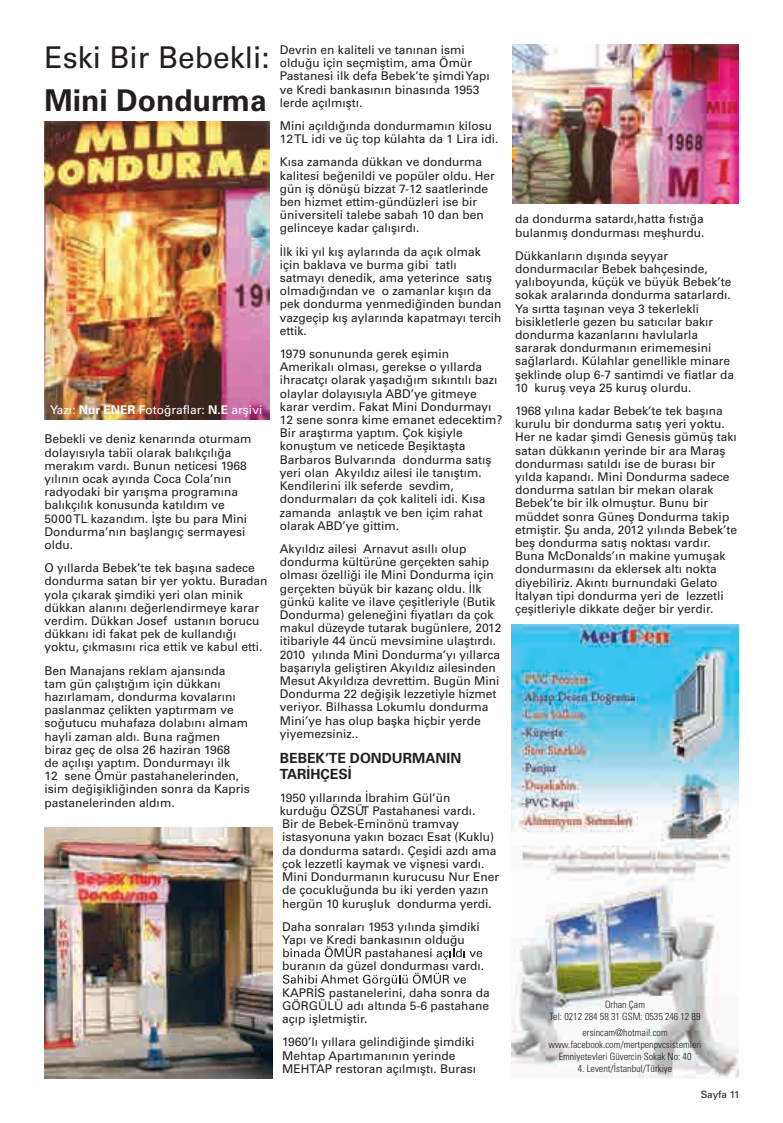
<style>
.page{position:relative;width:783px;height:1123px;background:#fff}
.page>*{position:absolute;margin:0;border:0;box-sizing:border-box;transform-origin:0 0}
.t1{font:500 30px "Univers";color:#231f20}
.t2{font:700 30px "Univers";color:#231f20}
.t3{font:700 14px/15.4px "Univers";color:#231f20}
.t4{font:500 12px/13.2px "Univers";color:#231f20}
.t5{font:500 12px "Univers";color:#fff}
.t6{font:300 condensed 10px/12px "Univers";color:#231f20;text-align:center}
.t7{font:500 10px "Univers";color:#231f20}
.s1{font-weight:700}
</style>
<div class="page">
<svg style="left:283px;top:974px;width:124px;height:12px"></svg>
<img style="left:45px;top:122px;width:224px;height:298px">
<img style="left:511px;top:625px;width:227px;height:453px">
<img style="left:45px;top:827px;width:227px;height:251px">
<img style="left:512px;top:45px;width:226px;height:159px">
<svg style="left:413px;top:972px;width:53px;height:11px"></svg>
<svg style="left:283px;top:946px;width:199px;height:13px"></svg>
<h1 class="t1" style="left:45px;top:39px;width:227px">Eski Bir Bebekli:</h1>
<h1 class="t2" style="left:45px;top:82px;width:224px">Mini Dondurma</h1>
<p class="t5" style="left:50px;top:402px;width:214px">Yazı: <span class="s1">Nur ENER</span> Fotoğraflar: <span class="s1">N.E</span> arşivi</p>
<p class="t4" style="left:45px;top:432px;width:208px">Bebekli ve deniz kenarında oturmam dolayısıyla tabii olarak balıkçılığa merakım vardı. Bunun neticesi 1968 yılının ocak ayında Coca Cola’nın radyodaki bir yarışma programına balıkçılık konusunda katıldım ve<br>5000 TL kazandım. İşte bu para Mini<br>Dondurma’nın başlangıç sermayesi oldu.</p>
<p class="t4" style="left:45px;top:561px;width:224px">O yıllarda Bebek’te tek başına sadece dondurma satan bir yer yoktu. Buradan yola çıkarak şimdiki yeri olan minik dükkan alanını değerlendirmeye karar verdim. Dükkan Josef ustanın borucu dükkanı idi fakat pek de kullandığı yoktu, çıkmasını rica ettik ve kabul etti.</p>
<p class="t4" style="left:45px;top:663px;width:207px">Ben Manajans reklam ajansında tam gün çalıştığım için dükkanı hazırlamam, dondurma kovalarını paslanmaz çelikten yaptırmam ve soğutucu muhafaza dolabını almam hayli zaman aldı. Buna rağmen biraz geç de olsa 26 haziran 1968<br>de açılışı yaptım. Dondurmayı ilk<br>12 sene Ömür pastahanelerinden, isim değişikliğinden sonra da Kapris pastanelerinden aldım.</p>
<p class="t4" style="left:280px;top:43px;width:211px">Devrin en kaliteli ve tanınan ismi olduğu için seçmiştim, ama Ömür<br>Pastanesi ilk defa Bebek’te şimdi Yapı ve Kredi bankasının binasında 1953 lerde açılmıştı.</p>
<p class="t4" style="left:280px;top:119px;width:220px">Mini açıldığında dondurmamın kilosu<br>12 TL idi ve üç top külahta da 1 Lira idi.</p>
<p class="t4" style="left:280px;top:155px;width:216px">Kısa zamanda dükkan ve dondurma kalitesi beğenildi ve popüler oldu. Her gün iş dönüşü bizzat 7-12 saatlerinde ben hizmet ettim-gündüzleri ise bir üniversiteli talebe sabah 10 dan ben gelinceye kadar çalışırdı.</p>
<p class="t4" style="left:280px;top:245px;width:223px">İlk iki yıl kış aylarında da açık olmak için baklava ve burma gibi tatlı satmayı denedik, ama yeterince satış olmadığından ve o zamanlar kışın da pek dondurma yenmediğinden bundan vazgeçip kış aylarında kapatmayı tercih ettik.</p>
<p class="t4" style="left:280px;top:347px;width:224px">1979 sonununda gerek eşimin Amerikalı olması, gerekse o yıllarda ihracatçı olarak yaşadığım sıkıntılı bazı olaylar dolayısıyla ABD’ye gitmeye karar verdim. Fakat Mini Dondurmayı 12 sene sonra kime emanet edecektim?<br>Bir araştırma yaptım. Çok kişiyle konuştum ve neticede Beşiktaşta Barbaros Bulvarında dondurma satış yeri olan Akyıldız ailesi ile tanıştım.<br>Kendilerini ilk seferde sevdim, dondurmaları da çok kaliteli idi. Kısa zamanda anlaştık ve ben içim rahat olarak ABD’ye gittim.</p>
<p class="t4" style="left:280px;top:542px;width:223px">Akyıldız ailesi Arnavut asıllı olup dondurma kültürüne gerçekten sahip olması özelliği ile Mini Dondurma için gerçekten büyük bir kazanç oldu. İlk günkü kalite ve ilave çeşitleriyle (Butik Dondurma) geleneğini fiyatları da çok makul düzeyde tutarak bugünlere, 2012 itibariyle 44 üncü mevsimine ulaştırdı.<br>2010 yılında Mini Dondurma’yı yıllarca başarıyla geliştiren Akyıldız ailesinden Mesut Akyıldıza devrettim. Bugün Mini Dondurma 22 değişik lezzetiyle hizmet veriyor. Bilhassa Lokumlu dondurma Mini’ye has olup başka hiçbir yerde yiyemezsiniz..</p>
<p class="t3" style="left:280px;top:750px;width:183px">BEBEK’TE DONDURMANIN<br>TARİHÇESİ</p>
<p class="t4" style="left:280px;top:791px;width:221px">1950 yıllarında İbrahim Gül’ün kurduğu ÖZSÜT Pastahanesi vardı.<br>Bir de Bebek-Eminönü tramvay istasyonuna yakın bozacı Esat (Kuklu) da dondurma satardı. Çeşidi azdı ama çok lezzetli kaymak ve vişnesi vardı.<br>Mini Dondurmanın kurucusu Nur Ener de çocukluğunda bu iki yerden yazın hergün 10 kuruşluk dondurma yerdi.</p>
<p class="t4" style="left:282px;top:919px;width:199px">Daha sonraları 1953 yılında şimdiki<br>Yapı ve Kredi bankasının olduğu</p>
<p class="t4" style="left:282px;top:959px;width:203px">buranın da güzel dondurması vardı.</p>
<p class="t4" style="left:282px;top:985px;width:209px;text-align:justify">KAPRİS pastanelerini, daha sonra da GÖRGÜLÜ adı altında 5-6 pastahane açıp işletmiştir.</p>
<p class="t4" style="left:282px;top:1035px;width:195px">1960’lı yıllara gelindiğinde şimdiki<br>Mehtap Apartımanının yerinde<br>MEHTAP restoran açılmıştı. Burası</p>
<p class="t4" style="left:515px;top:212px;width:191px">da dondurma satardı,hatta fıstığa bulanmış dondurması meşhurdu.</p>
<p class="t4" style="left:515px;top:249px;width:220px">Dükkanların dışında seyyar dondurmacılar Bebek bahçesinde, yalıboyunda, küçük ve büyük Bebek’te sokak aralarında dondurma satarlardı.<br>Ya sırtta taşınan veya 3 tekerlekli bisikletlerle gezen bu satıcılar bakır dondurma kazanlarını havlularla sararak dondurmanın erimemesini sağlarlardı. Külahlar genellikle minare şeklinde olup 6-7 santimdi ve fiatlar da 10 kuruş veya 25 kuruş olurdu.</p>
<p class="t4" style="left:515px;top:404px;width:223px">1968 yılına kadar Bebek’te tek başına kurulu bir dondurma satış yeri yoktu.<br>Her ne kadar şimdi Genesis gümüş takı satan dükkanın yerinde bir ara Maraş dondurması satıldı ise de burası bir yılda kapandı. Mini Dondurma sadece dondurma satılan bir mekan olarak Bebek’te bir ilk olmuştur. Bunu bir müddet sonra Güneş Dondurma takip etmiştir. Şu anda, 2012 yılında Bebek’te beş dondurma satış noktası vardır.<br>Buna McDonalds’ın makine yumuşak dondurmasını da eklersek altı nokta diyebiliriz. Akıntı burnundaki Gelato İtalyan tipi dondurma yeri de lezzetli çeşitleriyle dikkate değer bir yerdir.</p>
<p class="t6" style="left:549px;top:998px;width:152px">Orhan Çam<br>Tel: 0212 284 58 31 GSM: 0535 246 12 89</p>
<p class="t6" style="left:548px;top:1026px;width:154px">ersincam@hotmail.com www.facebook.com/mertpenpvcsistemleri<br>Emniyetevleri Güvercin Sokak No: 40</p>
<p class="t6" style="left:577px;top:1062px;width:96px">4. Levent/İstanbul/Türkiye</p>
<p class="t7" style="left:700px;top:1088px;width:41px">Sayfa 11</p>
</div>
